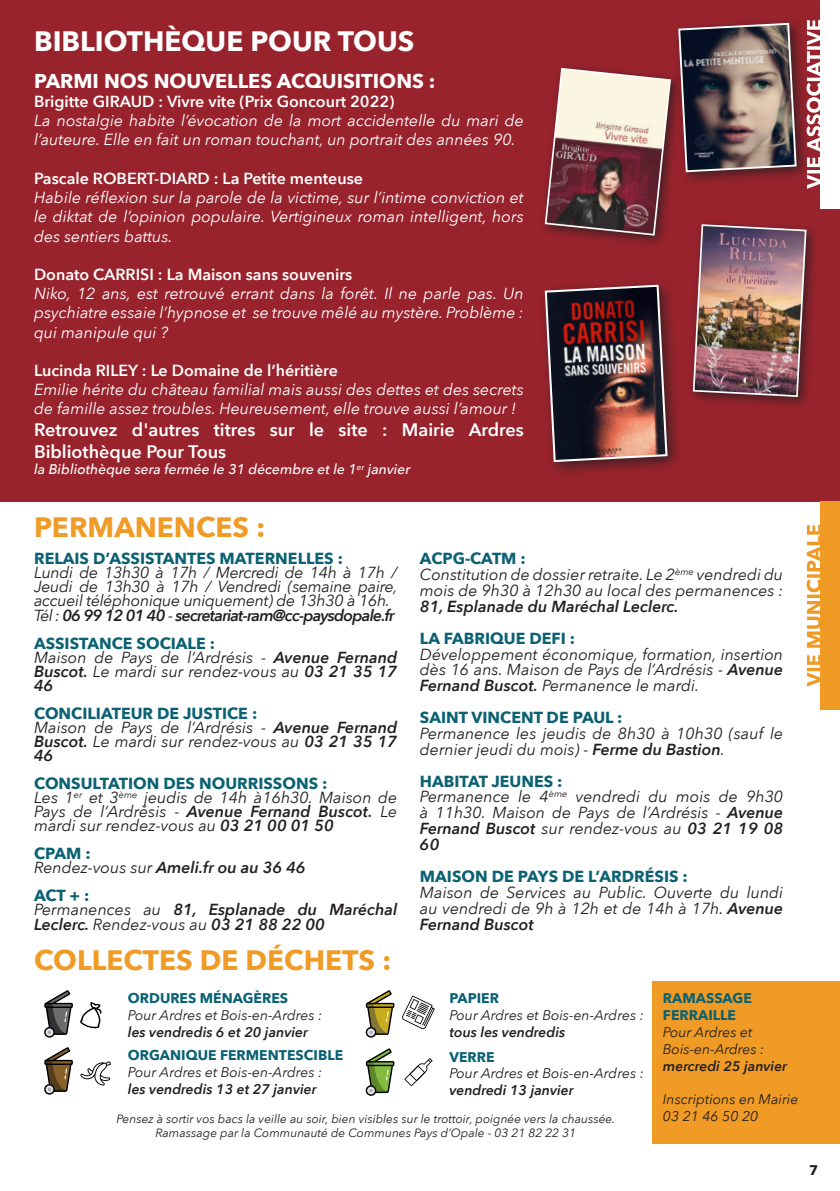
<style>
.page{position:relative;width:840px;height:1191px;background:#fff}
.page>*{position:absolute;margin:0;border:0;box-sizing:border-box;transform-origin:0 0}
.t1{font:700 28px "Avenir Next";color:#f09b25}
.t2{font:700 28px "Avenir Next";color:#fff}
.t3{font:700 20px "Avenir Next";color:#fff}
.t4{font:600 18px/21.6px "Avenir Next";color:#fff}
.t5{font:italic 16px/15.8px "Avenir Next";color:#231f20;text-align:justify}
.t6{font:italic 16px/19.2px "Avenir Next";color:#fff}
.t7{font:700 16px "Avenir Next";color:#0a6173}
.t8{font:600 16px "Avenir Next";color:#fff}
.t9{font:italic 600 16px/14px "Avenir Next";color:#231f20}
.t10{font:italic 600 16px "Avenir Next";letter-spacing:-.05em;color:#231f20}
.t11{font:italic 14px "Avenir Next";color:#231f20}
.t12{font:italic 600 14px "Avenir Next";color:#231f20}
.t13{font:700 14px/16.8px "Avenir Next";color:#0a6173}
.t14{font:italic 500 14px "Avenir Next";color:#fff}
.t15{font:700 14px "Avenir Next";color:#231f20}
.t16{font:italic 12px "Avenir Next";color:#231f20}
.s1{font-weight:400}
.s2{font-weight:600}
</style>
<div class="page">
<div style="left:0;top:0;width:839px;height:501px;background:#98232d"></div>
<div style="left:819px;top:501px;width:20px;height:209px;background:#f09b25"></div>
<svg style="left:806px;top:525px;width:14px;height:161px"></svg>
<svg style="left:80px;top:1002px;width:22px;height:27px"></svg>
<svg style="left:80px;top:1061px;width:31px;height:24px"></svg>
<svg style="left:404px;top:1058px;width:28px;height:28px"></svg>
<svg style="left:402px;top:995px;width:32px;height:34px"></svg>
<svg style="left:44px;top:990px;width:29px;height:47px"></svg>
<svg style="left:44px;top:1047px;width:29px;height:47px"></svg>
<svg style="left:365px;top:990px;width:29px;height:47px"></svg>
<svg style="left:365px;top:1048px;width:29px;height:47px"></svg>
<div style="left:819px;top:0;width:20px;height:209px;background:#fff"></div>
<svg style="left:806px;top:20px;width:14px;height:169px"></svg>
<div style="left:672px;top:17px;width:137px;height:169px;background:#231f20;opacity:.75"></div>
<img style="left:677px;top:22px;width:120px;height:151px">
<div style="left:538px;top:62px;width:144px;height:186px;background:#231f20;opacity:.75"></div>
<svg style="left:543px;top:67px;width:128px;height:169px;background:#a17776"></svg>
<div style="left:686px;top:219px;width:132px;height:190px;background:#231f20;opacity:.75"></div>
<img style="left:691px;top:223px;width:116px;height:175px">
<div style="left:537px;top:277px;width:145px;height:200px;background:#231f20;opacity:.75"></div>
<img style="left:543px;top:284px;width:125px;height:179px">
<div style="left:651px;top:981px;width:188px;height:162px;background:#f09b25"></div>
<p class="t2" style="left:34px;top:17px;width:381px">BIBLIOTHÈQUE POUR TOUS</p>
<p class="t3" style="left:34px;top:64px;width:403px">PARMI NOS NOUVELLES ACQUISITIONS :</p>
<p class="t8" style="left:34px;top:88px;width:362px">Brigitte GIRAUD : Vivre vite (Prix Goncourt 2022)</p>
<p class="t6" style="left:34px;top:110px;width:491px">La nostalgie habite l’évocation de la mort accidentelle du mari de l’auteure. Elle en fait un roman touchant, un portrait des années 90.</p>
<p class="t8" style="left:34px;top:165px;width:330px">Pascale ROBERT-DIARD : La Petite menteuse</p>
<p class="t6" style="left:34px;top:187px;width:491px;text-align:justify">Habile réflexion sur la parole de la victime, sur l’intime conviction et le diktat de l’opinion populaire. Vertigineux roman intelligent, hors des sentiers battus.</p>
<p class="t8" style="left:34px;top:261px;width:319px">Donato CARRISI : La Maison sans souvenirs</p>
<p class="t6" style="left:34px;top:283px;width:491px;text-align:justify">Niko, 12 ans, est retrouvé errant dans la forêt. Il ne parle pas. Un psychiatre essaie l’hypnose et se trouve mêlé au mystère. Problème : qui manipule qui ?</p>
<p class="t8" style="left:34px;top:357px;width:305px">Lucinda RILEY : Le Domaine de l’héritière</p>
<p class="t6" style="left:34px;top:379px;width:491px">Emilie hérite du château familial mais aussi des dettes et des secrets de famille assez troubles. Heureusement, elle trouve aussi l’amour !</p>
<p class="t4" style="left:34px;top:418px;width:491px">Retrouvez d'autres titres sur le site : Mairie Ardres<br>Bibliothèque Pour Tous</p>
<p class="t14" style="left:34px;top:457px;width:377px">la Bibliothèque sera fermée le 31 décembre et le 1<sup>er</sup> janvier</p>
<p class="t1" style="left:34px;top:503px;width:233px">PERMANENCES :</p>
<p class="t7" style="left:34px;top:545px;width:310px">RELAIS D’ASSISTANTES MATERNELLES :</p>
<p class="t5" style="left:34px;top:565px;width:365px;line-height:14px">Lundi de 13h30 à 17h / Mercredi de 14h à 17h / Jeudi de 13h30 à 17h / Vendredi (semaine paire, accueil téléphonique uniquement) de 13h30 à 16h.</p>
<p class="t10" style="left:34px;top:601px;width:362px"><span class="s1">Tél :</span> 06 99 12 01 40 <span class="s1">-</span> secretariat-ram@cc-paysdopale.fr</p>
<p class="t7" style="left:34px;top:629px;width:182px">ASSISTANCE SOCIALE :</p>
<p class="t5" style="left:34px;top:649px;width:364px;line-height:14px">Maison de Pays de l’Ardrésis - <span class="s2">Avenue Fernand Buscot.</span> Le mardi sur rendez-vous au <span class="s2">03 21 35 17<br>46</span></p>
<p class="t7" style="left:34px;top:699px;width:225px">CONCILIATEUR DE JUSTICE :</p>
<p class="t5" style="left:34px;top:719px;width:364px;line-height:14px">Maison de Pays de l’Ardrésis - <span class="s2">Avenue Fernand Buscot.</span> Le mardi sur rendez-vous au <span class="s2">03 21 35 17<br>46</span></p>
<p class="t7" style="left:34px;top:769px;width:295px">CONSULTATION DES NOURRISSONS :</p>
<p class="t5" style="left:34px;top:790px;width:364px;line-height:14px">Les 1<sup>er</sup> et 3<sup>ème</sup> jeudis de 14h à16h30. Maison de Pays de l’Ardrésis - <span class="s2">Avenue Fernand Buscot.</span> Le mardi sur rendez-vous au <span class="s2">03 21 00 01 50</span></p>
<p class="t7" style="left:34px;top:840px;width:58px">CPAM :</p>
<p class="t9" style="left:34px;top:860px;width:273px"><span class="s1">Rendez-vous sur</span> Ameli.fr ou au 36 46</p>
<p class="t7" style="left:34px;top:882px;width:57px">ACT + :</p>
<p class="t9" style="left:34px;top:902px;width:364px"><span class="s1">Permanences au</span> 81, Esplanade du Maréchal<br>Leclerc. <span class="s1">Rendez-vous au</span> 03 21 88 22 00</p>
<p class="t7" style="left:420px;top:545px;width:107px">ACPG-CATM :</p>
<p class="t5" style="left:420px;top:566px;width:364px">Constitution de dossier retraite. Le 2<sup>ème</sup> vendredi du mois de 9h30 à 12h30 au local des permanences :</p>
<p class="t9" style="left:420px;top:599px;width:260px">81, Esplanade du Maréchal Leclerc.</p>
<p class="t7" style="left:420px;top:624px;width:157px">LA FABRIQUE DEFI :</p>
<p class="t5" style="left:420px;top:645px;width:364px">Développement économique, formation, insertion dès 16 ans. Maison de Pays de l’Ardrésis - <span class="s2">Avenue Fernand Buscot.</span> Permanence le mardi.</p>
<p class="t7" style="left:420px;top:703px;width:204px">SAINT VINCENT DE PAUL :</p>
<p class="t5" style="left:420px;top:725px;width:364px">Permanence les jeudis de 8h30 à 10h30 (sauf le dernier jeudi du mois) - <span class="s2">Ferme du Bastion</span>.</p>
<p class="t7" style="left:420px;top:767px;width:144px">HABITAT JEUNES :</p>
<p class="t5" style="left:420px;top:788px;width:364px">Permanence le 4<sup>ème</sup> vendredi du mois de 9h30 à 11h30. Maison de Pays de l’Ardrésis - <span class="s2">Avenue Fernand Buscot</span> sur rendez-vous au <span class="s2">03 21 19 08<br>60</span></p>
<p class="t7" style="left:420px;top:862px;width:269px">MAISON DE PAYS DE L’ARDRÉSIS :</p>
<p class="t5" style="left:420px;top:883px;width:364px">Maison de Services au Public. Ouverte du lundi au vendredi de 9h à 12h et de 14h à 17h. <span class="s2">Avenue Fernand Buscot</span></p>
<p class="t1" style="left:34px;top:935px;width:358px">COLLECTES DE DÉCHETS :</p>
<p class="t13" style="left:128px;top:990px;width:162px">ORDURES MÉNAGÈRES</p>
<p class="t11" style="left:128px;top:1003px;width:196px">Pour Ardres et Bois-en-Ardres :</p>
<p class="t12" style="left:128px;top:1020px;width:181px">les vendredis 6 et 20 janvier</p>
<p class="t13" style="left:128px;top:1047px;width:217px">ORGANIQUE FERMENTESCIBLE</p>
<p class="t11" style="left:128px;top:1060px;width:196px">Pour Ardres et Bois-en-Ardres :</p>
<p class="t12" style="left:128px;top:1077px;width:190px">les vendredis 13 et 27 janvier</p>
<p class="t13" style="left:449px;top:990px;width:51px">PAPIER</p>
<p class="t11" style="left:449px;top:1003px;width:196px">Pour Ardres et Bois-en-Ardres :</p>
<p class="t12" style="left:449px;top:1020px;width:117px">tous les vendredis</p>
<p class="t13" style="left:449px;top:1048px;width:47px">VERRE</p>
<p class="t11" style="left:449px;top:1061px;width:196px">Pour Ardres et Bois-en-Ardres :</p>
<p class="t12" style="left:449px;top:1078px;width:126px">vendredi 13 janvier</p>
<p class="t16" style="left:116px;top:1108px;width:500px">Pensez à sortir vos bacs la veille au soir, bien visibles sur le trottoir, poignée vers la chaussée.</p>
<p class="t16" style="left:155px;top:1122px;width:422px">Ramassage par la Communauté de Communes Pays d’Opale - 03 21 82 22 31</p>
<p class="t13" style="left:662px;top:990px;width:90px">RAMASSAGE<br>FERRAILLE</p>
<p class="t11" style="left:662px;top:1020px;width:91px">Pour Ardres et</p>
<p class="t11" style="left:662px;top:1037px;width:103px">Bois-en-Ardres :</p>
<p class="t12" style="left:662px;top:1053px;width:125px">mercredi 25 janvier</p>
<p class="t11" style="left:662px;top:1087px;width:137px">Inscriptions en Mairie</p>
<p class="t11" style="left:662px;top:1104px;width:97px">03 21 46 50 20</p>
<p class="t15" style="left:808px;top:1158px;width:11px">7</p>
</div>
